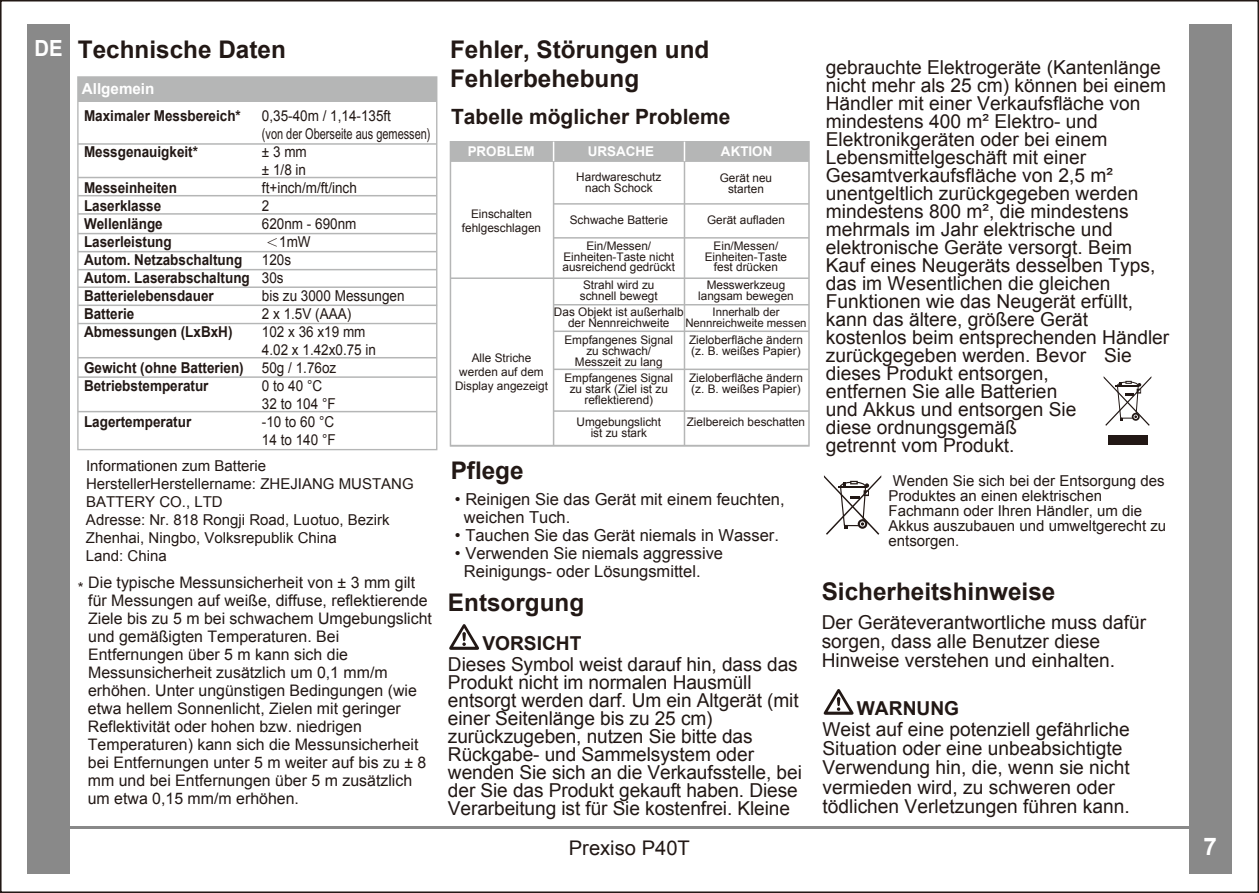
<style>
.page{position:relative;width:1259px;height:893px;background:#fff}
.page>*{position:absolute;margin:0;border:0;box-sizing:border-box;transform-origin:0 0}
.t1{font:700 24.3px/29.1px "Arial";color:#221815}
.t2{font:700 24.3px "Arial";color:#fff}
.t3{font:700 22.2px "Arial";color:#fff;scale:.91 1}
.t4{font:700 21px "Arial";color:#221815}
.t5{font:20.1px "Arial";color:#221815}
.t6{font:19.2px/18px "Arial";color:#221815}
.t7{font:700 19.2px "Arial";color:#221815}
.t8{font:16.5px/18px "Arial";color:#221815}
.t9{font:15.9px/18px "Arial";color:#221815}
.t10{font:700 15.3px "Arial";color:#fff}
.t11{font:15px/18px "Arial";color:#221815}
.t12{font:700 15px/18px "Arial";color:#221815;scale:.9 1}
.t13{font:15px/18px "Arial";color:#221815;scale:.9 1}
.t14{font:700 13.5px "Arial";color:#fff}
.t15{font:11.7px/10.8px "Arial";color:#221815;text-align:center}
.t16{font:11.7px/10.8px "Arial";color:#221815;text-align:center;scale:.96 1}
.s1{font-family:"Adobe Song Std";font-weight:300}
</style>
<div class="page">
<svg style="left:823px;top:689px;width:30px;height:26px"></svg>
<div style="left:1189px;top:25px;width:43px;height:849px;background:#898989"></div>
<div style="left:27px;top:25px;width:43px;height:849px;background:#898989"></div>
<hr style="left:39px;top:826px;width:1181px;height:3px;background:#898989">
<svg style="left:449px;top:624px;width:30px;height:26px"></svg>
<div style="left:78px;top:77px;width:359px;height:24px;background:#b5b6b6"></div>
<div style="left:77px;top:76px;width:360px;height:374px;border:1px solid #b5b6b6"></div>
<hr style="left:78px;top:143px;width:359px;height:2px;background:#b5b6b6">
<hr style="left:78px;top:177px;width:359px;height:1px;background:#b5b6b6">
<hr style="left:78px;top:195px;width:359px;height:1px;background:#b5b6b6">
<hr style="left:78px;top:213px;width:359px;height:2px;background:#b5b6b6">
<hr style="left:78px;top:233px;width:359px;height:1px;background:#b5b6b6">
<hr style="left:78px;top:251px;width:359px;height:1px;background:#b5b6b6">
<hr style="left:78px;top:269px;width:359px;height:1px;background:#b5b6b6">
<hr style="left:78px;top:305px;width:359px;height:1px;background:#b5b6b6">
<hr style="left:78px;top:376px;width:359px;height:2px;background:#b5b6b6">
<hr style="left:78px;top:357px;width:359px;height:1px;background:#b5b6b6">
<hr style="left:78px;top:411px;width:359px;height:1px;background:#b5b6b6">
<hr style="left:78px;top:286px;width:359px;height:2px;background:#b5b6b6">
<hr style="left:78px;top:323px;width:359px;height:1px;background:#b5b6b6">
<div style="left:450px;top:142px;width:359px;height:19px;background:#b5b6b6"></div>
<div style="left:450px;top:141px;width:359px;height:306px;border:2px solid #b5b6b6"></div>
<hr style="left:450px;top:160px;width:359px;height:2px;background:#b5b6b6">
<hr style="left:553px;top:237px;width:256px;height:2px;background:#b5b6b6">
<hr style="left:553px;top:203px;width:256px;height:2px;background:#b5b6b6">
<hr style="left:553px;top:331px;width:256px;height:1px;background:#b5b6b6">
<hr style="left:553px;top:304px;width:256px;height:1px;background:#b5b6b6">
<hr style="left:553px;top:369px;width:256px;height:1px;background:#b5b6b6">
<hr style="left:553px;top:410px;width:256px;height:2px;background:#b5b6b6">
<hr style="left:450px;top:277px;width:359px;height:2px;background:#b5b6b6">
<hr style="left:450px;top:445px;width:359px;height:1px;background:#b5b6b6">
<hr style="left:684px;top:142px;width:1px;height:304px;background:#b5b6b6">
<hr style="left:553px;top:142px;width:1px;height:304px;background:#b5b6b6">
<svg style="left:553px;top:142px;width:1px;height:19px"></svg>
<svg style="left:684px;top:142px;width:1px;height:19px"></svg>
<div style="left:1108px;top:435px;width:39px;height:10px;background:#221815"></div>
<svg style="left:1103px;top:376px;width:48px;height:50px"></svg>
<svg style="left:824px;top:475px;width:57px;height:60px"></svg>
<p class="t3" style="left:34px;top:34px;width:33px">DE</p>
<p class="t1" style="left:450px;top:35px;width:261px">Fehler, Störungen und<br>Fehlerbehebung</p>
<p class="t1" style="left:78px;top:35px;width:209px">Technische Daten</p>
<p class="t10" style="left:82px;top:79px;width:74px">Allgemein</p>
<p class="t12" style="left:84px;top:107px;width:176px">Maximaler Messbereich*</p>
<p class="t12" style="left:84px;top:143px;width:128px">Messgenauigkeit*</p>
<p class="t12" style="left:84px;top:179px;width:186px">Messeinheiten<br>Laserklasse<br>Wellenlänge<br>Laserleistung<br>Autom. Netzabschaltung<br>Autom. Laserabschaltung<br>Batterielebensdauer<br>Batterie<br>Abmessungen (LxBxH)</p>
<p class="t12" style="left:84px;top:359px;width:179px">Gewicht (ohne Batterien)<br>Betriebstemperatur</p>
<p class="t12" style="left:84px;top:413px;width:121px">Lagertemperatur</p>
<p class="t13" style="left:262px;top:106px;width:189px">0,35-40m / 1,14-135ft<br>(von der Oberseite aus gemessen) ± 3 mm<br>± 1/8 in<br>ft+inch/m/ft/inch<br>2<br>620nm - 690nm<br><span class="s1">＜</span>1mW<br>120s<br>30s<br>bis zu 3000 Messungen<br>2 x 1.5V (AAA)<br>102 x 36 x19 mm<br>4.02 x 1.42x0.75 in<br>50g / 1.76oz<br>0 to 40 °C<br>32 to 104 °F<br>-10 to 60 °C<br>14 to 140 °F</p>
<p class="t4" style="left:451px;top:102px;width:281px">Tabelle möglicher Probleme</p>
<p class="t14" style="left:468px;top:142px;width:69px">PROBLEM</p>
<p class="t14" style="left:588px;top:142px;width:68px">URSACHE</p>
<p class="t14" style="left:721px;top:142px;width:53px">AKTION</p>
<p class="t15" style="left:576px;top:172px;width:87px">Hardwareschutz nach Schock</p>
<p class="t15" style="left:720px;top:173px;width:54px">Gerät neu starten</p>
<p class="t15" style="left:570px;top:214px;width:100px">Schwache Batterie</p>
<p class="t15" style="left:707px;top:214px;width:79px">Gerät aufladen</p>
<p class="t15" style="left:462px;top:207px;width:81px;line-height:14.1px">Einschalten fehlgeschlagen</p>
<p class="t15" style="left:562px;top:240px;width:114px">Ein/Messen/<br>Einheiten-Taste nicht ausreichend gedrückt</p>
<p class="t15" style="left:704px;top:240px;width:84px">Ein/Messen/<br>Einheiten-Taste fest drücken</p>
<p class="t15" style="left:580px;top:279px;width:79px;text-align:left">Strahl wird zu schnell bewegt</p>
<p class="t15" style="left:698px;top:279px;width:97px">Messwerkzeug langsam bewegen</p>
<p class="t15" style="left:554px;top:307px;width:131px">Das Objekt ist außerhalb der Nennreichweite</p>
<p class="t16" style="left:685px;top:307px;width:128px">Innerhalb der<br>Nennreichweite messen</p>
<p class="t15" style="left:564px;top:335px;width:110px">Empfangenes Signal zu schwach/<br>Messzeit zu lang</p>
<p class="t15" style="left:689px;top:335px;width:115px;text-align:left">Zieloberfläche ändern (z. B. weißes Papier)</p>
<p class="t15" style="left:564px;top:373px;width:110px">Empfangenes Signal zu stark (Ziel ist zu reflektierend)</p>
<p class="t15" style="left:689px;top:373px;width:115px;text-align:left">Zieloberfläche ändern (z. B. weißes Papier)</p>
<p class="t15" style="left:576px;top:417px;width:86px">Umgebungslicht ist zu stark</p>
<p class="t15" style="left:686px;top:417px;width:120px">Zielbereich beschatten</p>
<p class="t15" style="left:455px;top:350px;width:94px;line-height:14.1px">Alle Striche werden auf dem<br>Display angezeigt</p>
<p class="t11" style="left:86px;top:457px;width:329px">Informationen zum Batterie<br>HerstellerHerstellername: ZHEJIANG MUSTANG<br>BATTERY CO., LTD<br>Adresse: Nr. 818 Rongji Road, Luotuo, Bezirk<br>Zhenhai, Ningbo, Volksrepublik China<br>Land: China</p>
<p class="t9" style="left:88px;top:574px;width:346px;text-indent:-10px"><sub>*</sub> Die typische Messunsicherheit von ± 3 mm gilt für Messungen auf weiße, diffuse, reflektierende Ziele bis zu 5 m bei schwachem Umgebungslicht und gemäßigten Temperaturen. Bei Entfernungen über 5 m kann sich die Messunsicherheit zusätzlich um 0,1 mm/m erhöhen. Unter ungünstigen Bedingungen (wie etwa hellem Sonnenlicht, Zielen mit geringer Reflektivität oder hohen bzw. niedrigen Temperaturen) kann sich die Messunsicherheit bei Entfernungen unter 5 m weiter auf bis zu ± 8 mm und bei Entfernungen über 5 m zusätzlich um etwa 0,15 mm/m erhöhen.</p>
<p class="t1" style="left:451px;top:456px;width:74px">Pflege</p>
<p class="t8" style="left:464px;top:491px;width:322px;text-indent:-9px">• Reinigen Sie das Gerät mit einem feuchten, weichen Tuch.</p>
<p class="t8" style="left:455px;top:527px;width:325px">• Tauchen Sie das Gerät niemals in Wasser.</p>
<p class="t8" style="left:464px;top:545px;width:261px;text-indent:-9px">• Verwenden Sie niemals aggressive<br>Reinigungs- oder Lösungsmittel.</p>
<p class="t1" style="left:448px;top:589px;width:138px">Entsorgung</p>
<p class="t7" style="left:482px;top:630px;width:101px">VORSICHT</p>
<p class="t6" style="left:448px;top:656px;width:355px">Dieses Symbol weist darauf hin, dass das Produkt nicht im normalen Hausmüll entsorgt werden darf. Um ein Altgerät (mit einer Seitenlänge bis zu 25 cm) zurückzugeben, nutzen Sie bitte das Rückgabe- und Sammelsystem oder wenden Sie sich an die Verkaufsstelle, bei der Sie das Produkt gekauft haben. Diese Verarbeitung ist für Sie kostenfrei. Kleine</p>
<p class="t6" style="left:825px;top:58px;width:345px">gebrauchte Elektrogeräte (Kantenlänge nicht mehr als 25 cm) können bei einem Händler mit einer Verkaufsfläche von mindestens 400 m² Elektro- und Elektronikgeräten oder bei einem Lebensmittelgeschäft mit einer Gesamtverkaufsfläche von 2,5 m² unentgeltlich zurückgegeben werden mindestens 800 m², die mindestens mehrmals im Jahr elektrische und elektronische Geräte versorgt. Beim Kauf eines Neugeräts desselben Typs, das im Wesentlichen die gleichen Funktionen wie das Neugerät erfüllt, kann das ältere, größere Gerät kostenlos beim entsprechenden Händler zurückgegeben werden. Bevor Sie dieses Produkt entsorgen,<br>entfernen Sie alle Batterien<br>und Akkus und entsorgen Sie<br>diese ordnungsgemäß<br>getrennt vom Produkt.</p>
<p class="t11" style="left:888px;top:473px;width:279px;line-height:15px">Wenden Sie sich bei der Entsorgung des<br>Produktes an einen elektrischen<br>Fachmann oder Ihren Händler, um die<br>Akkus auszubauen und umweltgerecht zu entsorgen.</p>
<p class="t1" style="left:821px;top:577px;width:235px">Sicherheitshinweise</p>
<p class="t6" style="left:821px;top:612px;width:326px;line-height:19.2px">Der Geräteverantwortliche muss dafür sorgen, dass alle Benutzer diese<br>Hinweise verstehen und einhalten.</p>
<p class="t7" style="left:857px;top:695px;width:104px">WARNUNG</p>
<p class="t6" style="left:822px;top:720px;width:309px;line-height:19.2px">Weist auf eine potenziell gefährliche Situation oder eine unbeabsichtigte Verwendung hin, die, wenn sie nicht vermieden wird, zu schweren oder tödlichen Verletzungen führen kann.</p>
<p class="t5" style="left:569px;top:834px;width:123px">Prexiso P40T</p>
<p class="t2" style="left:1203px;top:830px;width:15px">7</p>
</div>
